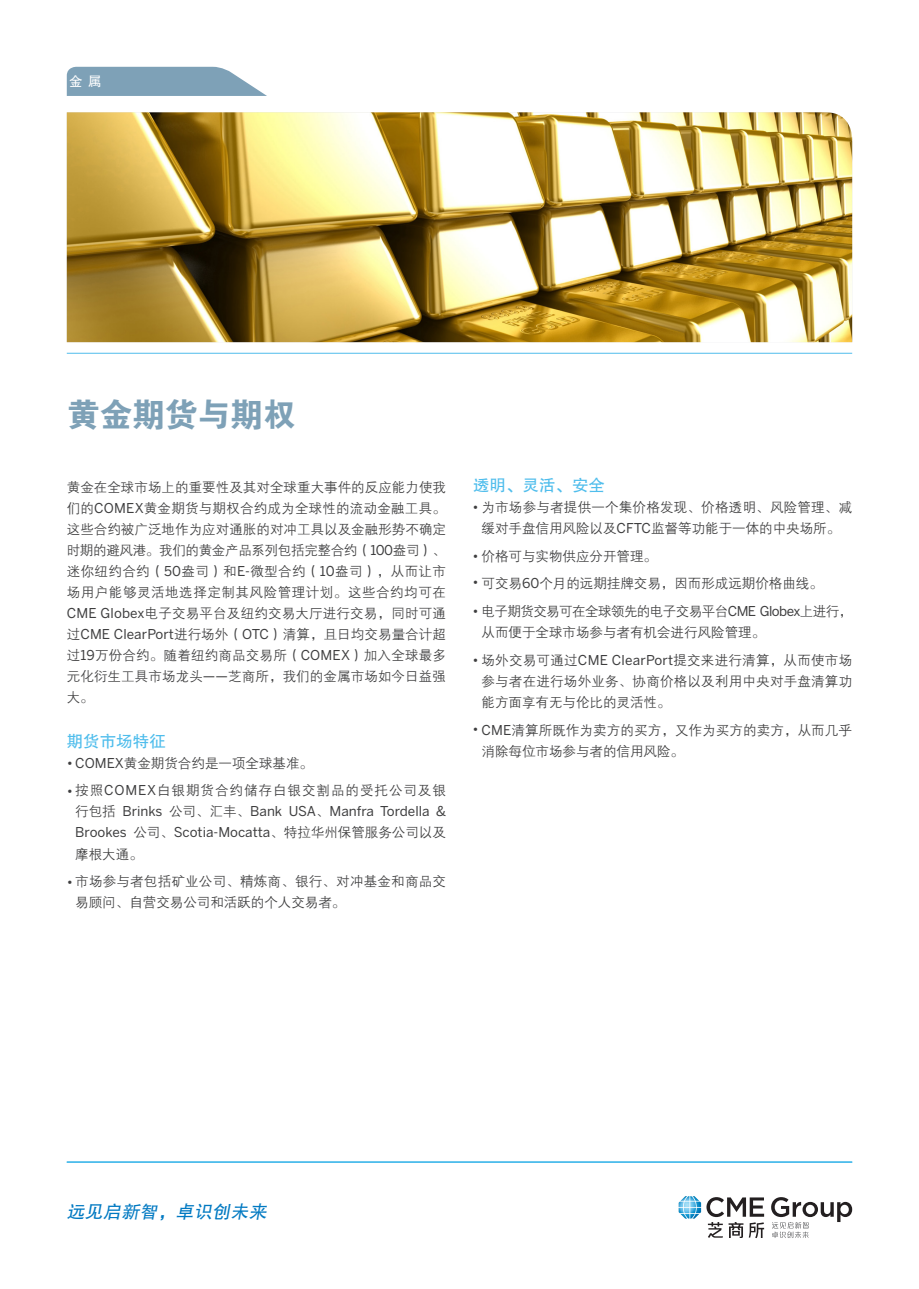
<style>
.page{position:relative;width:919px;height:1289px;background:#fff}
.page>*{position:absolute;margin:0;border:0;box-sizing:border-box;transform-origin:0 0}
.t1{font:33px "FZDHTJW GB1 0";letter-spacing:-.01em;color:#7ea1b7}
.t2{font:italic 18px "FZHTJW GB1 0";color:#0079c2}
.Body_Header{font:16.5px "FZHTJW GB1 0";color:#4fbdec}
.Body_last_line{font:13.5px/21px "FZZDXJW GB1 0";letter-spacing:.01em;color:#3e3e3f;text-align:justify}
.bullets_aw{font:13.5px/21px "FZZDXJW GB1 0";color:#3e3e3f}
.bullets_aw-2{font:13.5px/21px "Benton Sans";color:#3e3e3f;text-align:justify}
.bullets_aw-3{font:13.5px/21px "FZZDXJW GB1 0";letter-spacing:-.04em;color:#3e3e3f}
.t3{font:13.5px "FZHTJW GB1 0";color:#fff}
.s1{font-family:"Benton Sans"}
.s2{font-family:"FZZDXJW GB1 0"}
</style>
<div class="page">
<svg style="left:706px;top:1197px;width:58px;height:41px"></svg>
<svg style="left:771px;top:1197px;width:81px;height:40px"></svg>
<img style="left:678px;top:1196px;width:23px;height:22px">
<img style="left:67px;top:112px;width:785px;height:230px">
<hr style="left:67px;top:1161px;width:785px;height:1px;background:#4fbdec">
<svg style="left:67px;top:67px;width:200px;height:29px;background:#8cabbf"></svg>
<hr style="left:67px;top:353px;width:785px;height:1px;background:#4fbdec">
<p class="t3" style="left:69px;top:74px;width:34px">金 属</p>
<p class="t1" style="left:67px;top:396px;width:231px">黄金期货与期权</p>
<p class="Body_last_line" style="left:67px;top:477px;width:381px">黄金在全球市场上的重要性及其对全球重大事件的反应能力使我们的<span class="s1">COMEX</span>黄金期货与期权合约成为全球性的流动金融工具。这些合约被广泛地作为应对通胀的对冲工具以及金融形势不确定时期的避风港。我们的黄金产品系列包括完整合约（<span class="s1">100</span>盎司）、迷你纽约合约（<span class="s1">50</span>盎司）和<span class="s1">E-</span>微型合约（<span class="s1">10</span>盎司），从而让市场用户能够灵活地选择定制其风险管理计划。这些合约均可在<span class="s1">CME Globex</span>电子交易平台及纽约交易大厅进行交易，同时可通过<span class="s1">CME ClearPort</span>进行场外（<span class="s1">OTC</span>）清算，且日均交易量合计超过<span class="s1">19</span>万份合约。随着纽约商品交易所（<span class="s1">COMEX</span>）加入全球最多元化衍生工具市场龙头<span class="s1">——</span>芝商所，我们的金属市场如今日益强大。</p>
<p class="Body_Header" style="left:67px;top:732px;width:100px">期货市场特征</p>
<p class="bullets_aw" style="left:67px;top:753px;width:248px"><span class="s1">• COMEX</span>黄金期货合约是一项全球基准。</p>
<p class="bullets_aw-2" style="left:75px;top:780px;width:372px;text-indent:-9px">•<span class="s2">按照</span>COMEX<span class="s2">白银期货合约储存白银交割品的受托公司及银行包括</span> Brinks <span class="s2">公司、汇丰、</span>Bank USA<span class="s2">、</span>Manfra Tordella &amp; Brookes <span class="s2">公司、</span>Scotia-Mocatta<span class="s2">、特拉华州保管服务公司以及摩根大通。</span></p>
<p class="bullets_aw" style="left:75px;top:871px;width:372px;text-indent:-9px"><span class="s1">•</span>市场参与者包括矿业公司、精炼商、银行、对冲基金和商品交易顾问、自营交易公司和活跃的个人交易者。</p>
<p class="Body_Header" style="left:473px;top:476px;width:133px">透明、灵活、安全</p>
<p class="bullets_aw" style="left:472px;top:497px;width:381px;text-align:center"><span class="s1">•</span> 为市场参与者提供一个集价格发现、价格透明、风险管理、减缓对手盘信用风险以及<span class="s1">CFTC</span>监督等功能于一体的中央场所。</p>
<p class="bullets_aw" style="left:472px;top:545px;width:186px"><span class="s1">•</span> 价格可与实物供应分开管理。</p>
<p class="bullets_aw" style="left:472px;top:573px;width:352px"><span class="s1">•</span> 可交易<span class="s1">60</span>个月的远期挂牌交易，因而形成远期价格曲线。</p>
<p class="bullets_aw-3" style="left:481px;top:601px;width:372px;text-indent:-9px"><span class="s1">•</span> 电子期货交易可在全球领先的电子交易平台<span class="s1">CME Globex</span>上进行，从而便于全球市场参与者有机会进行风险管理。</p>
<p class="bullets_aw" style="left:481px;top:650px;width:372px;text-align:justify;text-indent:-9px"><span class="s1">•</span> 场外交易可通过<span class="s1">CME ClearPort</span>提交来进行清算，从而使市场参与者在进行场外业务、协商价格以及利用中央对手盘清算功能方面享有无与伦比的灵活性。</p>
<p class="bullets_aw" style="left:481px;top:719px;width:372px;text-indent:-9px"><span class="s1">• CME</span>清算所既作为卖方的买方，又作为买方的卖方，从而几乎消除每位市场参与者的信用风险。</p>
<h2 class="t2" style="left:67px;top:1201px;width:205px">远见启新智，卓识创未来</h2>
</div>
